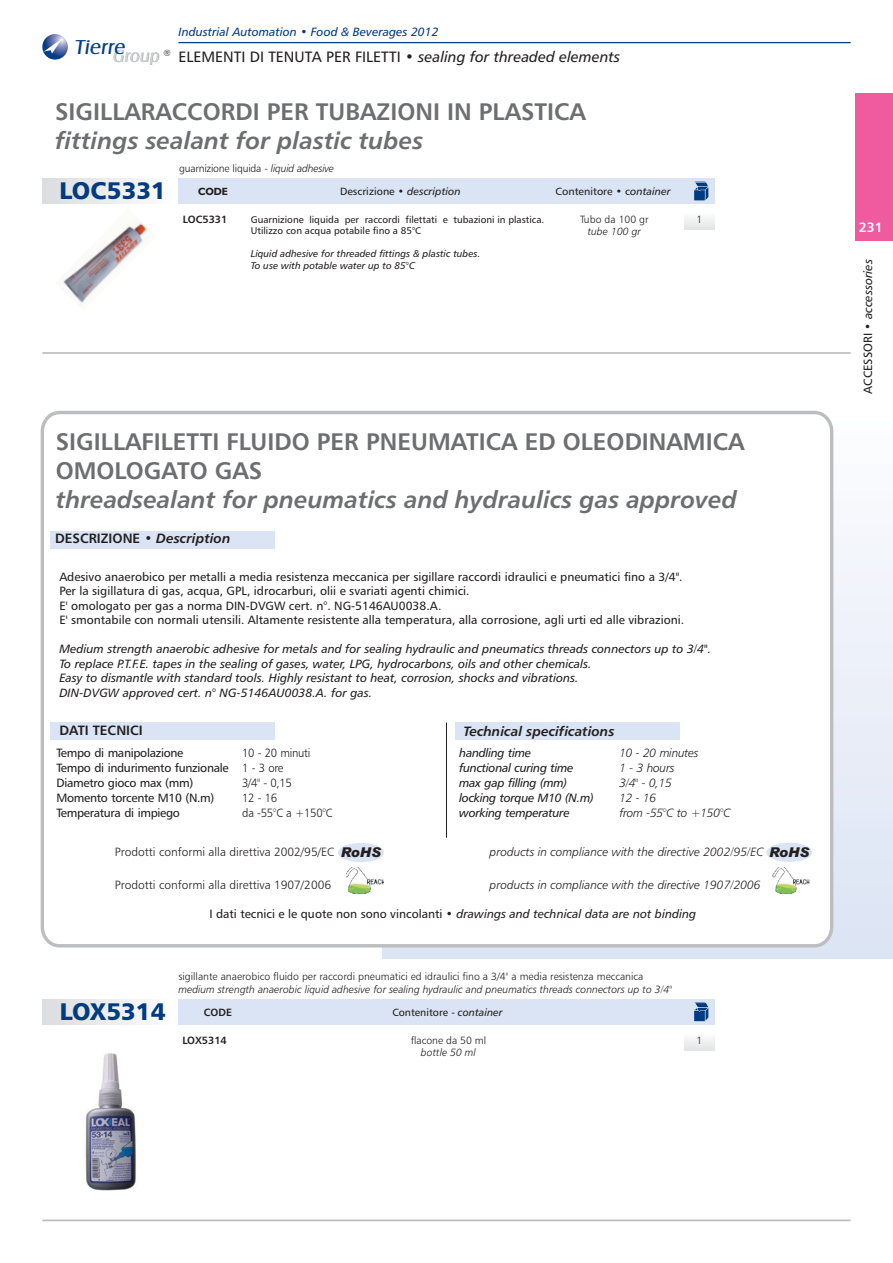
<style>
.page{position:relative;width:893px;height:1263px;background:#fff}
.page>*{position:absolute;margin:0;border:0;box-sizing:border-box;transform-origin:0 0}
.t1{font:24px/29.2px "Humanist 777 BT Roman B,Bold";color:#6d6e70}
.t2{font:italic 24px "Humanist 777 BT Roman B,Bold";color:#6d6e70}
.t3{font:24px "Humanist 777 BT Black B";color:#013b82}
.t4{font:20.85px "Castle T";color:#023e88}
.t5{font:17.85px "Castle T";color:#939598}
.t6{font:15px "Humanist 777 BT Roman B";color:#231f20}
.t7{font:13.5px "Humanist 777 BT Roman B,Bold";color:#231f20}
.t8{font:italic 13.5px "Humanist 777 BT Roman B,Bold";color:#231f20}
.t9{font:13.5px "Humanist 777 BT Roman B,Bold";color:#fff}
.t10{font:12px/14.4px "Humanist 777 BT Roman B";color:#231f20}
.t11{font:12px/14.5px "Humanist 777 BT Roman B,Italic";color:#231f20}
.t12{font:12px/15px "Humanist 777 BT Roman B";letter-spacing:-.025em;color:#231f20}
.t13{font:12px "Humanist 777 BT Light B,Italic";color:#231f20}
.t14{font:12px/15.1px "Humanist 777 BT Roman B,Italic";letter-spacing:-.025em;color:#231f20}
.t15{font:12px "Humanist 777 BT Light B";color:#231f20}
.t16{font:12px/15.1px "Humanist 777 BT Light B,Italic";letter-spacing:-.025em;color:#231f20}
.t17{font:12px/15.1px "Humanist 777 BT Light B";letter-spacing:-.025em;color:#231f20;scale:.95 1}
.t18{font:12px "Humanist 777 BT Roman B,Italic";color:#013b82}
.t19{font:10.5px "Humanist 777 BT Light B";color:#231f20}
.t20{font:10.5px "Humanist 777 BT Light B,Italic";color:#231f20}
.t21{font:10.5px "Humanist 777 BT Roman B";color:#231f20}
.t22{font:10.5px "Humanist 777 BT Light B";letter-spacing:-.02em;color:#231f20}
.t23{font:10.5px "Humanist 777 BT Roman B,Bold";color:#231f20}
.t24{font:700 10.5px "Humanist 521 BT";color:#231f20}
.t25{font:9.75px/11.1px "Humanist 777 BT Roman B";color:#231f20}
.t26{font:9.75px/11.9px "Humanist 777 BT Roman B,Italic";color:#231f20}
.t27{font:8.85px "Avant Garde IT Cby BT";color:#231f20}
.s1{font-family:"Humanist 777 BT Roman B,Italic"}
.s2{font-family:"Humanist 777 BT Light B,Italic"}
.s3{font-style:italic}
.s4{font-family:"Arial";font-weight:900;font-style:italic;font-size:13.5px}
.s5{font-family:"Humanist 777 BT Roman B"}
</style>
<div class="page">
<div style="left:382px;top:413px;width:510px;height:545px;background:linear-gradient(to bottom,#fcfdfe,#dbe3f4)"></div>
<div style="left:42px;top:413px;width:789px;height:533px;background:#fff;border-radius:18px"></div>
<div style="left:41px;top:411px;width:792px;height:537px;border:3px solid #bbbdc0;border-radius:18px"></div>
<hr style="left:178px;top:42px;width:672px;height:1px;background:#023e88">
<svg style="left:42px;top:34px;width:26px;height:26px"></svg>
<div style="left:42px;top:999px;width:128px;height:26px;background:linear-gradient(to right,#dbdcde,#fcfcfc)"></div>
<div style="left:178px;top:999px;width:536px;height:26px;background:#dbe4f4"></div>
<div style="left:684px;top:1033px;width:30px;height:17px;background:linear-gradient(to right,#f0f1f1,#f0f1f1)"></div>
<svg style="left:694px;top:1002px;width:15px;height:20px"></svg>
<div style="left:51px;top:531px;width:224px;height:17px;background:#dbe4f4"></div>
<div style="left:51px;top:722px;width:224px;height:18px;background:#dbe4f4"></div>
<div style="left:455px;top:722px;width:224px;height:18px;background:#dbe4f4"></div>
<hr style="left:446px;top:722px;width:1px;height:116px;background:#231f20">
<hr style="left:42px;top:1220px;width:808px;height:1px;background:#bbbdc0">
<hr style="left:42px;top:352px;width:808px;height:2px;background:#bbbdc0">
<img style="left:85px;top:1053px;width:52px;height:138px">
<img style="left:61px;top:217px;width:91px;height:86px">
<div style="left:178px;top:179px;width:536px;height:25px;background:#dbe4f4"></div>
<div style="left:684px;top:213px;width:30px;height:17px;background:#eff0f0"></div>
<svg style="left:694px;top:181px;width:15px;height:20px"></svg>
<div style="left:43px;top:178px;width:127px;height:26px;background:linear-gradient(to right,#dcddde,#fcfcfc)"></div>
<div style="left:338px;top:843px;width:46px;height:19px;background:#dbe4f4;border-radius:50%"></div>
<div style="left:766px;top:843px;width:46px;height:19px;background:#dbe4f4;border-radius:50%"></div>
<img style="left:346px;top:868px;width:37px;height:25px">
<img style="left:772px;top:868px;width:37px;height:25px">
<div style="left:854px;top:94px;width:38px;height:147px;background:#ef5b9e"></div>
<h2 class="t4" style="left:74px;top:40px;width:54px">Tierre</h2>
<p class="t27" style="left:163px;top:48px;width:9px">®</p>
<h3 class="t5" style="left:113px;top:50px;width:50px">Group</h3>
<p class="t18" style="left:178px;top:27px;width:261px">Industrial Automation • Food &amp; Beverages 2012</p>
<p class="t6" style="left:178px;top:51px;width:443px">ELEMENTI DI TENUTA PER FILETTI • <span class="s1">sealing for threaded elements</span></p>
<h1 class="t1" style="left:55px;top:99px;width:532px">SIGILLARACCORDI PER TUBAZIONI IN PLASTICA</h1>
<h1 class="t2" style="left:55px;top:131px;width:370px">fittings sealant for plastic tubes</h1>
<h1 class="t3" style="left:60px;top:177px;width:108px">LOC5331</h1>
<p class="t22" style="left:179px;top:164px;width:157px">guarnizione liquida - <span class="s2">liquid adhesive</span></p>
<p class="t24" style="left:198px;top:186px;width:31px">CODE</p>
<p class="t23" style="left:183px;top:216px;width:46px">LOC5331</p>
<p class="t21" style="left:340px;top:188px;width:122px">Descrizione • <span class="s1">description</span></p>
<p class="t21" style="left:555px;top:188px;width:117px">Contenitore • c<span class="s1">ontainer</span></p>
<p class="t25" style="left:251px;top:215px;width:295px">Guarnizione liquida per raccordi filettati e tubazioni in plastica.<br>Utilizzo con acqua potabile fino a 85°C</p>
<p class="t26" style="left:251px;top:249px;width:231px">Liquid adhesive for threaded fittings &amp; plastic tubes.<br>To use with potable water up to 85°C</p>
<p class="t19" style="left:580px;top:215px;width:70px">Tubo da 100 gr</p>
<p class="t19" style="left:696px;top:215px;width:7px">1</p>
<p class="t20" style="left:587px;top:227px;width:55px">tube 100 gr</p>
<h1 class="t1" style="left:56px;top:429px;width:690px">SIGILLAFILETTI FLUIDO PER PNEUMATICA ED OLEODINAMICA<br>OMOLOGATO GAS</h1>
<h1 class="t2" style="left:56px;top:490px;width:682px">threadsealant for pneumatics and hydraulics gas approved</h1>
<p class="t7" style="left:55px;top:534px;width:177px">DESCRIZIONE • <span class="s3">Description</span></p>
<p class="t10" style="left:59px;top:570px;width:626px">Adesivo anaerobico per metalli a media resistenza meccanica per sigillare raccordi idraulici e pneumatici fino a 3/4".<br>Per la sigillatura di gas, acqua, GPL, idrocarburi, olii e svariati agenti chimici.<br>E' omologato per gas a norma DIN-DVGW cert. n°. NG-5146AU0038.A.<br>E' smontabile con normali utensili. Altamente resistente alla temperatura, alla corrosione, agli urti ed alle vibrazioni.</p>
<p class="t11" style="left:59px;top:643px;width:653px">Medium strength anaerobic adhesive for metals and for sealing hydraulic and pneumatics threads connectors up to 3/4".<br>To replace P.T.F.E. tapes in the sealing of gases, water, LPG, hydrocarbons, oils and other chemicals.<br>Easy to dismantle with standard tools. Highly resistant to heat, corrosion, shocks and vibrations.<br>DIN-DVGW approved cert. n° NG-5146AU0038.A. for gas.</p>
<p class="t7" style="left:59px;top:726px;width:85px">DATI TECNICI</p>
<p class="t8" style="left:463px;top:726px;width:152px">Technical specifications</p>
<p class="t12" style="left:57px;top:746px;width:174px">Tempo di manipolazione<br>Tempo di indurimento funzionale<br>Diametro gioco max (mm)<br>Momento torcente M10 (N.m)<br>Temperatura di impiego</p>
<p class="t14" style="left:459px;top:746px;width:136px">handling time<br>functional curing time max gap filling (mm) locking torque M10 (N.m) working temperature</p>
<p class="t17" style="left:242px;top:746px;width:97px">10 - 20 minuti<br>1 - 3 ore<br>3/4" - 0,15<br>12 - 16<br>da -55°C a +150°C</p>
<p class="t16" style="left:619px;top:746px;width:113px">10 - 20 minutes<br>1 - 3 hours<br>3/4" - 0,15<br>12 - 16<br>from -55°C to +150°C</p>
<p class="t15" style="left:115px;top:847px;width:267px">Prodotti conformi alla direttiva 2002/95/EC <span class="s4">RoHS</span></p>
<p class="t13" style="left:489px;top:847px;width:321px">products in compliance with the directive 2002/95/EC <span class="s4">RoHS</span></p>
<p class="t15" style="left:115px;top:880px;width:218px">Prodotti conformi alla direttiva 1907/2006</p>
<p class="t13" style="left:489px;top:880px;width:272px">products in compliance with the directive 1907/2006</p>
<p class="t10" style="left:209px;top:908px;width:488px">I dati tecnici e le quote non sono vincolanti • <span class="s1">drawings and technical data are not binding</span></p>
<h1 class="t3" style="left:60px;top:998px;width:107px">LOX5314</h1>
<p class="t19" style="left:178px;top:972px;width:466px">sigillante anaerobico fluido per raccordi pneumatici ed idraulici fino a 3/4" a media resistenza meccanica</p>
<p class="t20" style="left:178px;top:985px;width:495px">medium strength anaerobic liquid adhesive for sealing hydraulic and pneumatics threads connectors up to 3/4"</p>
<p class="t23" style="left:204px;top:1009px;width:30px">CODE</p>
<p class="t23" style="left:182px;top:1036px;width:46px">LOX5314</p>
<p class="t21" style="left:392px;top:1008px;width:112px">Contenitore - <span class="s1">container</span></p>
<p class="t19" style="left:410px;top:1036px;width:77px">flacone da 50 ml</p>
<p class="t19" style="left:696px;top:1036px;width:7px">1</p>
<p class="t20" style="left:421px;top:1048px;width:56px">bottle 50 ml</p>
<p class="t9" style="left:858px;top:223px;width:26px">231</p>
<p class="t11" style="left:861px;top:394px;width:136px;rotate:-90deg"><span class="s5">ACCESSORI •</span> accessories</p>
</div>
